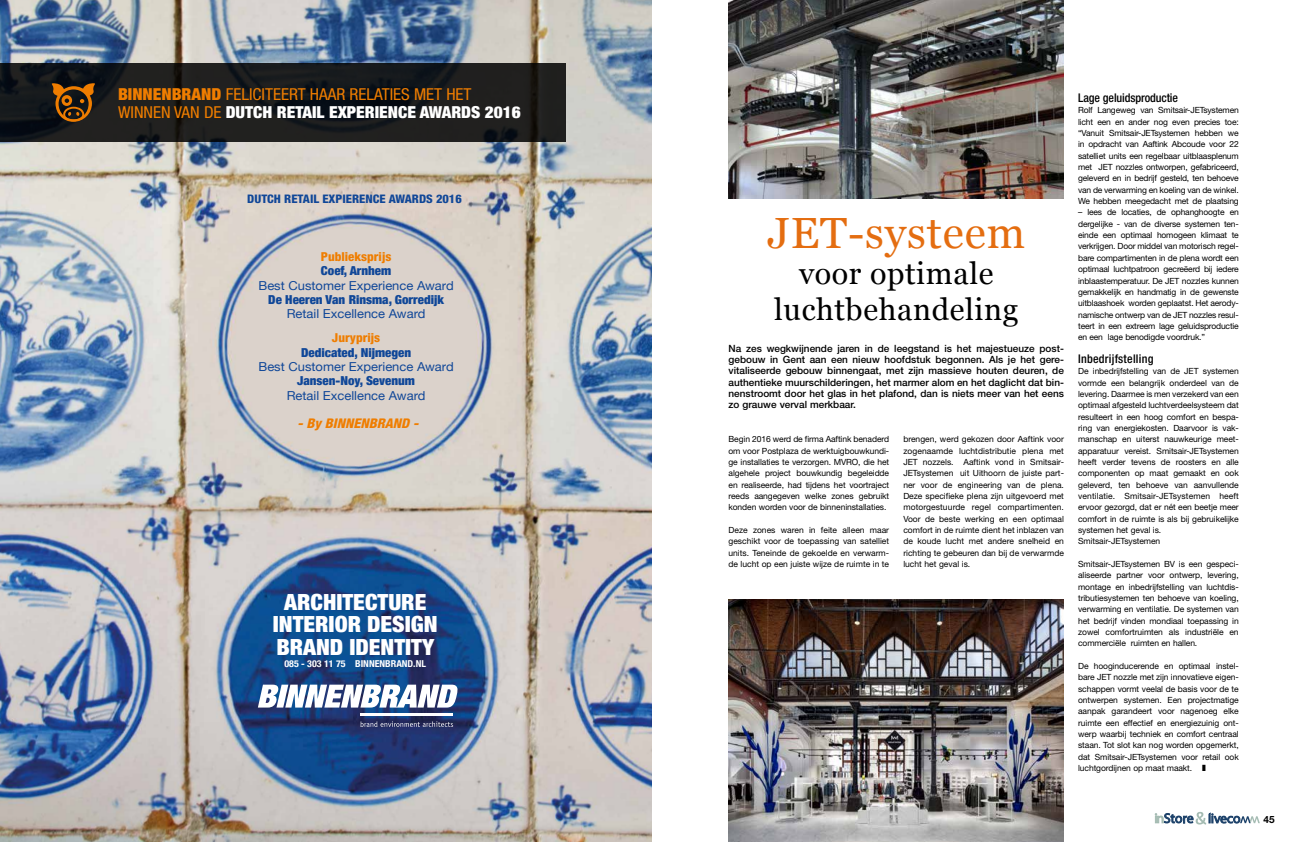
<style>
.page{position:relative;width:1304px;height:842px;background:#fff}
.page>*{position:absolute;margin:0;border:0;box-sizing:border-box;transform-origin:0 0}
.t1{font:43.6px "Georgia";letter-spacing:.02em;color:#e46d10}
.t2{font:30.5px/36px "Georgia";letter-spacing:.02em;color:#000;text-align:center}
.t3{font:900 condensed 22.2px/22.2px "Helvetica Neue";color:#fff;text-align:center;scale:1.05 1}
.t4{font:condensed 16.4px/18.5px "Helvetica Neue";color:#ef7d00;scale:1.05 1}
.t5{font:italic 800 condensed 13.4px "Helvetica Neue";color:#ef7d00;scale:1.05 1}
.t6{font:12.3px "Helvetica Neue";color:#104798;scale:1.05 1}
.t7{font:900 condensed 12.3px "Helvetica Neue";color:#104798;scale:1.05 1}
.t8{font:800 condensed 12.3px "Helvetica Neue";color:#ef7d00;scale:1.05 1}
.t9{font:500 condensed 12px "Helvetica Neue LT Std";letter-spacing:-.01em;color:#000}
.t10{font:500 condensed 12px "Helvetica Neue LT Std";letter-spacing:.02em;color:#000}
.t11{font:800 condensed 11.8px "Helvetica Neue";color:#104798;scale:1.05 1}
.t12{font:500 10px/11.3px "Helvetica Neue LT Std";color:#000;text-align:justify}
.t13{font:700 10px "Helvetica Neue LT Std";color:#000}
.t14{font:700 condensed 9.5px "Helvetica Neue";color:#fff;scale:1.05 1}
.t15{font:8.5px/11.3px "Helvetica Neue LT Std";letter-spacing:-.01em;color:#000;text-align:justify}
.s1{font-weight:900}
.s2{font-weight:900;color:#fff}
</style>
<div class="page">
<svg style="left:1155px;top:812px;width:105px;height:12px"></svg>
<img style="left:729px;top:600px;width:335px;height:242px">
<img style="left:0;top:0;width:652px;height:842px">
<svg style="left:258px;top:685px;width:200px;height:22px"></svg>
<hr style="left:360px;top:714px;width:93px;height:2px;background:#fff">
<svg style="left:360px;top:721px;width:93px;height:6px"></svg>
<svg style="left:0;top:63px;width:566px;height:79px;background:#191a1c"></svg>
<svg style="left:51px;top:83px;width:45px;height:39px;background:#623a0f"></svg>
<img style="left:729px;top:0;width:335px;height:198px">
<h3 class="t4" style="left:118px;top:85px;width:385px"><span class="s1">BINNENBRAND</span> FELICITEERT HAAR RELATIES MET HET<br>WINNEN VAN DE <span class="s2">DUTCH RETAIL EXPERIENCE AWARDS 2016</span></h3>
<h3 class="t11" style="left:247px;top:192px;width:206px">DUTCH RETAIL EXPIERENCE AWARDS 2016</h3>
<h3 class="t8" style="left:321px;top:249px;width:69px">Publieksprijs</h3>
<h3 class="t7" style="left:321px;top:261px;width:68px">Coef, Arnhem</h3>
<h3 class="t6" style="left:258px;top:276px;width:187px">Best Customer Experience Award</h3>
<h3 class="t7" style="left:268px;top:290px;width:169px">De Heeren Van Rinsma, Gorredijk</h3>
<h3 class="t6" style="left:287px;top:305px;width:134px">Retail Excellence Award</h3>
<h3 class="t8" style="left:332px;top:330px;width:48px">Juryprijs</h3>
<h3 class="t7" style="left:301px;top:342px;width:106px">Dedicated, Nijmegen</h3>
<h3 class="t6" style="left:258px;top:358px;width:187px">Best Customer Experience Award</h3>
<h3 class="t7" style="left:297px;top:371px;width:114px">Jansen-Noy, Sevenum</h3>
<h3 class="t6" style="left:287px;top:386px;width:134px">Retail Excellence Award</h3>
<h3 class="t5" style="left:298px;top:415px;width:116px">- By BINNENBRAND -</h3>
<h3 class="t3" style="left:273px;top:590px;width:158px">ARCHITECTURE<br>INTERIOR DESIGN<br>BRAND IDENTITY</h3>
<p class="t14" style="left:284px;top:655px;width:136px">085 - 303 11 75 BINNENBRAND.NL</p>
<h1 class="t1" style="left:767px;top:202px;width:259px">JET-systeem</h1>
<h2 class="t2" style="left:774px;top:255px;width:246px">voor optimale luchtbehandeling</h2>
<p class="t12" style="left:729px;top:342px;width:337px">Na zes wegkwijnende jaren in de leegstand is het majestueuze post&shy;gebouw in Gent aan een nieuw hoofdstuk begonnen. Als je het gere&shy;vitaliseerde gebouw binnengaat, met zijn massieve houten deuren, de authentieke muurschilderingen, het marmer alom en het daglicht dat bin&shy;nenstroomt door het glas in het plafond, dan is niets meer van het eens zo grauwe verval merkbaar.</p>
<p class="t15" style="left:729px;top:433px;width:162px">Begin 2016 werd de firma Aaftink benaderd om voor Postplaza de werktuigbouwkundi&shy;ge installaties te verzorgen. MVRO, die het algehele project bouwkundig begeleidde en realiseerde, had tijdens het voortraject reeds aangegeven welke zones gebruikt konden worden voor de binneninstallaties.</p>
<p class="t15" style="left:729px;top:524px;width:162px">Deze zones waren in feite alleen maar geschikt voor de toepassing van satelliet units. Teneinde de gekoelde en verwarm&shy;de lucht op een juiste wijze de ruimte in te</p>
<p class="t15" style="left:903px;top:433px;width:162px">brengen, werd gekozen door Aaftink voor zogenaamde luchtdistributie plena met JET nozzels. Aaftink vond in Smitsair-JETsystemen uit Uithoorn de juiste part&shy;ner voor de engineering van de plena.<br>Deze specifieke plena zijn uitgevoerd met motorgestuurde regel compartimenten.<br>Voor de beste werking en een optimaal comfort in de ruimte dient het inblazen van de koude lucht met andere snelheid en richting te gebeuren dan bij de verwarmde lucht het geval is.</p>
<h3 class="t9" style="left:1078px;top:91px;width:101px">Lage geluidsproductie</h3>
<p class="t15" style="left:1078px;top:105px;width:162px">Rolf Langeweg van Smitsair-JETsystemen licht een en ander nog even precies toe: “Vanuit Smitsair-JETsystemen hebben we in opdracht van Aaftink Abcoude voor 22 satelliet units een regelbaar uitblaasplenum met JET nozzles ontworpen, gefabriceerd, geleverd en in bedrijf gesteld, ten behoeve van de verwarming en koeling van de winkel.<br>We hebben meegedacht met de plaatsing</p>
<p class="t15" style="left:1078px;top:207px;width:162px">– lees de locaties, de ophanghoogte en dergelijke - van de diverse systemen ten&shy;einde een optimaal homogeen klimaat te verkrijgen. Door middel van motorisch regel&shy;bare compartimenten in de plena wordt een optimaal luchtpatroon gecreëerd bij iedere inblaastemperatuur. De JET nozzles kunnen gemakkelijk en handmatig in de gewenste uitblaashoek worden geplaatst. Het aerody&shy;namische ontwerp van de JET nozzles resul&shy;teert in een extreem lage geluidsproductie en een lage benodigde voordruk.”</p>
<h3 class="t10" style="left:1078px;top:351px;width:77px">Inbedrijfstelling</h3>
<p class="t15" style="left:1078px;top:365px;width:162px;text-align:left">De inbedrijfstelling van de JET systemen vormde een belangrijk onderdeel van de levering. Daarmee is men verzekerd van een optimaal afgesteld luchtverdeelsysteem dat resulteert in een hoog comfort en bespa&shy;ring van energiekosten. Daarvoor is vak&shy;manschap en uiterst nauwkeurige meet&shy;apparatuur vereist. Smitsair-JETsystemen heeft verder tevens de roosters en alle componenten op maat gemaakt en ook geleverd, ten behoeve van aanvullende ventilatie. Smitsair-JETsystemen heeft ervoor gezorgd, dat er nét een beetje meer comfort in de ruimte is als bij gebruikelijke systemen het geval is.<br>Smitsair-JETsystemen</p>
<p class="t15" style="left:1078px;top:558px;width:162px">Smitsair-JETsystemen BV is een gespeci&shy;aliseerde partner voor ontwerp, levering, montage en inbedrijfstelling van luchtdis&shy;tributiesystemen ten behoeve van koeling, verwarming en ventilatie. De systemen van het bedrijf vinden mondiaal toepassing in zowel comfortruimten als industriële en commerciële ruimten en hallen.</p>
<p class="t15" style="left:1078px;top:660px;width:162px">De hooginducerende en optimaal instel&shy;bare JET nozzle met zijn innovatieve eigen&shy;schappen vormt veelal de basis voor de te ontwerpen systemen. Een projectmatige aanpak garandeert voor nagenoeg elke ruimte een effectief en energiezuinig ont&shy;werp waarbij techniek en comfort centraal staan. Tot slot kan nog worden opgemerkt, dat Smitsair-JETsystemen voor retail ook luchtgordijnen op maat maakt. ❚</p>
<p class="t13" style="left:1263px;top:813px;width:13px">45</p>
</div>
